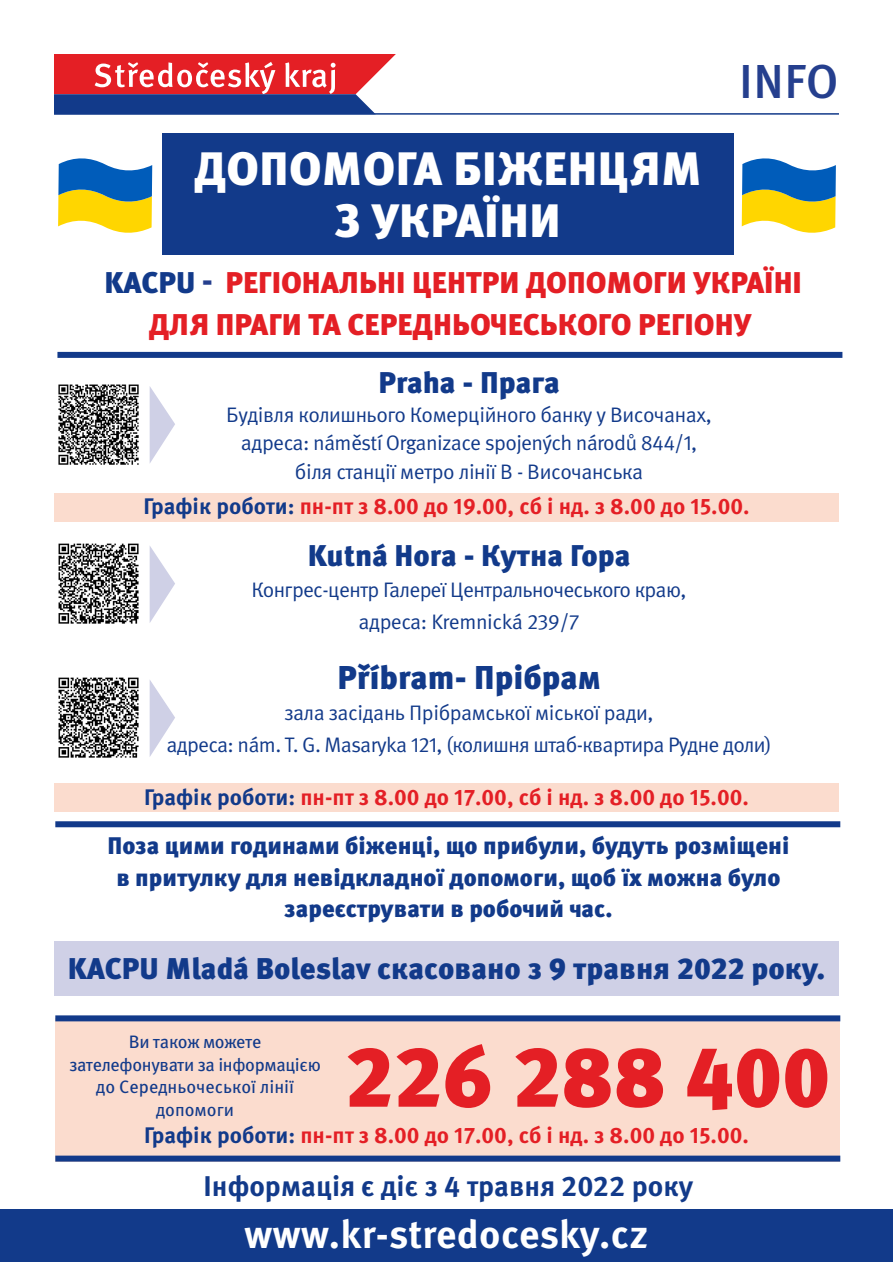
<style>
.page{position:relative;width:893px;height:1263px;background:#fff}
.page>*{position:absolute;margin:0;border:0;box-sizing:border-box;transform-origin:0 0}
.t1{font:900 85.35px "Meta Pro";color:#e41f25}
.t2{font:500 47.7px "Meta Pro";color:#253f8e}
.t3{font:900 46.8px "Meta Pro";letter-spacing:.01em;color:#fff}
.t4{font:700 39.45px "Meta Pro";letter-spacing:.01em;color:#fff}
.t5{font:900 33px "Meta Pro";color:#123a8a}
.t6{font:900 30px "Meta Pro";color:#123a8a}
.t7{font:900 30px "Meta Pro";color:#e41f25}
.t8{font:700 28.5px "Meta Pro";color:#123a8a}
.t9{font:900 24px/31.5px "Meta Pro";color:#123a8a;text-align:center}
.t10{font:700 22.5px "Meta Pro";color:#e41f25}
.t11{font:21px "Meta Pro";letter-spacing:-.03em;color:#123a8a}
.t12{font:18px/22.5px "Meta Pro";letter-spacing:-.02em;color:#123a8a;text-align:center}
.s1{color:#123a8a}
.s2{color:#253f8e}
</style>
<div class="page">
<svg style="left:54px;top:54px;width:342px;height:59px;background:#ab4d67"></svg>
<hr style="left:54px;top:113px;width:785px;height:2px;background:#123a8a">
<div style="left:0;top:1209px;width:893px;height:53px;background:#123a8a"></div>
<div style="left:162px;top:134px;width:571px;height:121px;background:#123a8a"></div>
<svg style="left:742px;top:158px;width:94px;height:75px"></svg>
<svg style="left:58px;top:158px;width:94px;height:75px"></svg>
<div style="left:57px;top:352px;width:785px;height:6px;background:#123a8a"></div>
<img style="left:58px;top:677px;width:81px;height:81px">
<img style="left:58px;top:543px;width:81px;height:81px">
<img style="left:58px;top:384px;width:81px;height:81px">
<svg style="left:150px;top:680px;width:25px;height:76px"></svg>
<svg style="left:150px;top:546px;width:25px;height:76px"></svg>
<svg style="left:150px;top:387px;width:25px;height:76px"></svg>
<div style="left:55px;top:1018px;width:785px;height:143px;background:#fbdcce"></div>
<div style="left:55px;top:1015px;width:785px;height:6px;background:#123a8a"></div>
<div style="left:55px;top:821px;width:785px;height:6px;background:#123a8a"></div>
<div style="left:55px;top:1155px;width:785px;height:6px;background:#123a8a"></div>
<div style="left:54px;top:783px;width:785px;height:29px;background:#fbdcce"></div>
<div style="left:54px;top:493px;width:785px;height:28px;background:#fbdcce"></div>
<div style="left:54px;top:941px;width:785px;height:54px;background:#cfd0e6"></div>
<p class="t2" style="left:739px;top:45px;width:101px">INFO</p>
<p class="t3" style="left:194px;top:132px;width:509px">ДОПОМОГА БІЖЕНЦЯМ</p>
<p class="t3" style="left:335px;top:184px;width:227px">З УКРАЇНИ</p>
<p class="t7" style="left:104px;top:259px;width:699px"><span class="s1">KACPU</span> <span class="s2">-</span> РЕГІОНАЛЬНІ ЦЕНТРИ ДОПОМОГИ УКРАЇНІ</p>
<p class="t7" style="left:149px;top:300px;width:604px">ДЛЯ ПРАГИ ТА СЕРЕДНЬОЧЕСЬКОГО РЕГІОНУ</p>
<p class="t6" style="left:378px;top:359px;width:183px">Praha - Прага</p>
<p class="t11" style="left:226px;top:398px;width:487px">Будівля колишнього Комерційного банку у Височанах,</p>
<p class="t11" style="left:241px;top:427px;width:458px">адреса: náměstí Organizace spojených národů 844/1,</p>
<p class="t11" style="left:295px;top:455px;width:350px">біля станції метро лінії В - Височанська</p>
<p class="t10" style="left:143px;top:489px;width:608px"><span class="s1">Графік роботи:</span> пн-пт з 8.00 до 19.00, сб і нд. з 8.00 до 15.00.</p>
<p class="t6" style="left:308px;top:531px;width:324px">Kutná Hora - Кутна Гора</p>
<p class="t11" style="left:251px;top:574px;width:437px">Конгрес-центр Галереї Центральночеського краю,</p>
<p class="t11" style="left:358px;top:605px;width:223px">адреса: Kremnická 239/7</p>
<p class="t5" style="left:337px;top:651px;width:265px">Příbram- Прібрам</p>
<p class="t11" style="left:284px;top:697px;width:371px">зала засідань Прібрамської міської ради,</p>
<p class="t11" style="left:166px;top:728px;width:607px">адреса: nám. T. G. Masaryka 121, (колишня штаб-квартира Рудне доли)</p>
<p class="t10" style="left:144px;top:779px;width:606px"><span class="s1">Графік роботи:</span> пн-пт з 8.00 до 17.00, сб і нд. з 8.00 до 15.00.</p>
<p class="t9" style="left:108px;top:829px;width:683px">Поза цими годинами біженці, що прибули, будуть розміщені в притулку для невідкладної допомоги, щоб їх можна було зареєструвати в робочий час.</p>
<p class="t6" style="left:68px;top:945px;width:759px">KACPU Mladá Boleslav скасовано з 9 травня 2022 року.</p>
<p class="t12" style="left:69px;top:1029px;width:253px">Ви також можете зателефонувати за інформацією до Середньочеської лінії допомоги</p>
<p class="t10" style="left:144px;top:1117px;width:606px"><span class="s1">Графік роботи:</span> пн-пт з 8.00 до 17.00, сб і нд. з 8.00 до 15.00.</p>
<p class="t1" style="left:345px;top:1009px;width:487px">226 288 400</p>
<p class="t8" style="left:204px;top:1163px;width:491px">Інформація є діє з 4 травня 2022 року</p>
<p class="t4" style="left:245px;top:1203px;width:405px">www.kr-stredocesky.cz</p>
</div>
